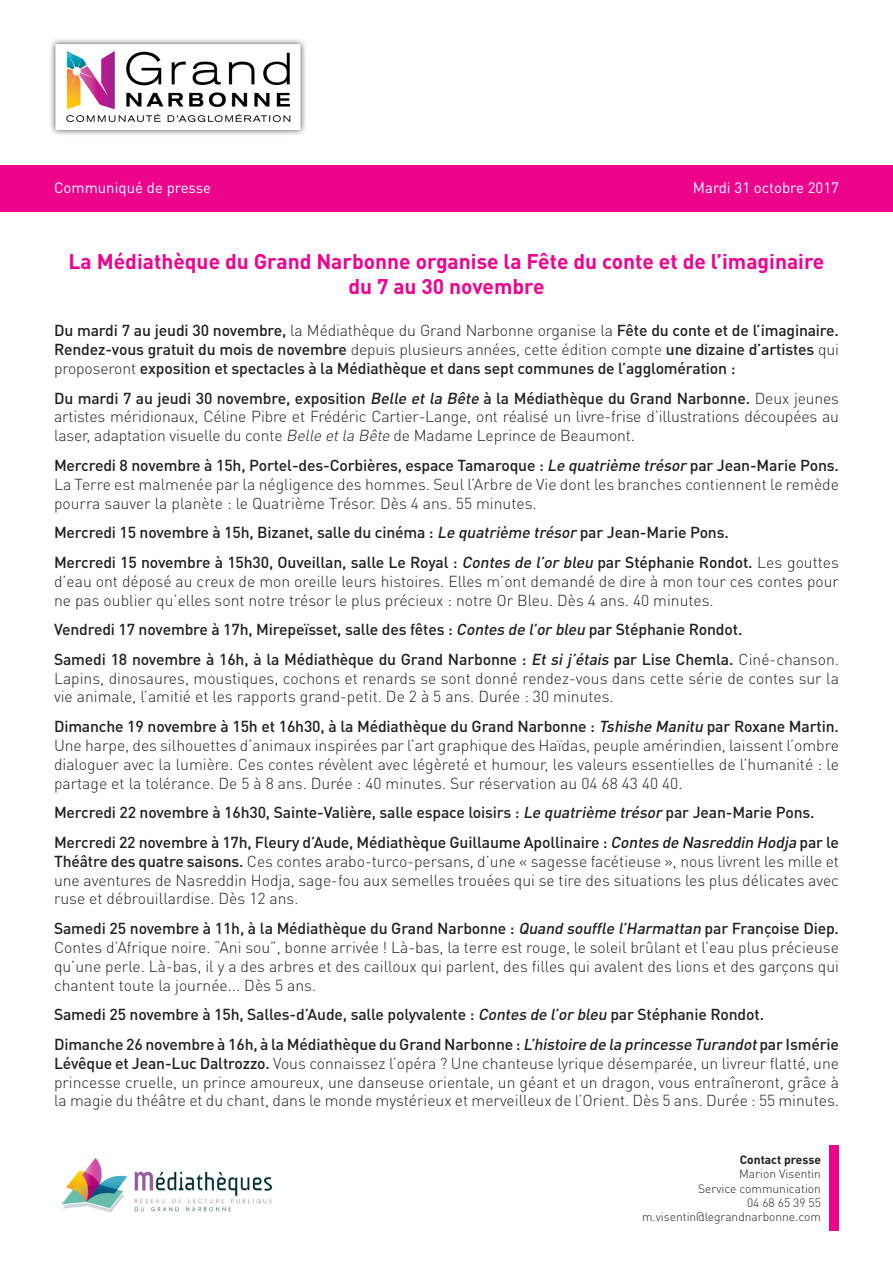
<style>
.page{position:relative;width:893px;height:1263px;background:#fff}
.page>*{position:absolute;margin:0;border:0;box-sizing:border-box;transform-origin:0 0}
.t1{font:700 21px "DIN Pro";color:#ed028c}
.t2{font:300 15.75px/18.9px "DIN Pro";color:#231f20;text-align:justify}
.t3{font:500 15.75px/18.9px "DIN Pro";letter-spacing:-.01em;color:#231f20;text-align:justify}
.t4{font:15px "DIN Pro";color:#fff}
.t5{font:300 12px "DIN Pro";color:#231f20}
.t6{font:700 12px "DIN Pro";color:#231f20}
.s1{font-weight:300}
.s2{font-weight:500}
.s3{font-weight:500;font-style:italic}
.s4{font-style:italic}
</style>
<div class="page">
<div style="left:0;top:165px;width:893px;height:47px;background:#ed028c"></div>
<img style="left:50px;top:39px;width:255px;height:96px">
<div style="left:829px;top:1145px;width:10px;height:85px;background:#ed028c"></div>
<img style="left:62px;top:1158px;width:211px;height:55px">
<p class="t4" style="left:54px;top:177px;width:159px">Communiqué de presse</p>
<p class="t4" style="left:693px;top:177px;width:148px">Mardi 31 octobre 2017</p>
<p class="t1" style="left:69px;top:247px;width:757px">La Médiathèque du Grand Narbonne organise la Fête du conte et de l’imaginaire</p>
<p class="t1" style="left:348px;top:272px;width:198px">du 7 au 30 novembre</p>
<p class="t3" style="left:54px;top:320px;width:786px">Du mardi 7 au jeudi 30 novembre, <span class="s1">la Médiathèque du Grand Narbonne organise la</span> Fête du conte et de l’imaginaire.<br>Rendez-vous gratuit du mois de novembre <span class="s1">depuis plusieurs années, cette édition compte</span> une dizaine d’artistes <span class="s1">qui proposeront</span> exposition et spectacles à la Médiathèque et dans sept communes de l’agglomération :</p>
<p class="t2" style="left:54px;top:388px;width:786px"><span class="s2">Du mardi 7 au jeudi 30 novembre, exposition</span> <span class="s3">Belle etla Bête</span> <span class="s2">à la Médiathèque du Grand Narbonne.</span> Deux jeunes artistes méridionaux, Céline Pibre et Frédéric Cartier-Lange, ont réalisé un livre-frise d’illustrations découpées au laser, adaptation visuelle du conte <span class="s4">Belle etla Bête</span> de Madame Leprince de Beaumont.</p>
<p class="t2" style="left:54px;top:455px;width:786px"><span class="s2">Mercredi 8 novembre à 15h, Portel-des-Corbières, espace Tamaroque :</span> <span class="s3">Le quatrième trésor</span><span class="s2">par Jean-Marie Pons.<br></span>La Terre est malmenée par la négligence des hommes. Seul l’Arbre de Vie dont les branches contiennent le remède pourra sauver la planète : le Quatrième Trésor. Dès 4 ans. 55 minutes.</p>
<p class="t3" style="left:54px;top:522px;width:676px">Mercredi 15 novembre à 15h, Bizanet, salle du cinéma : <span class="s4">Le quatrième trésor</span>par Jean-Marie Pons.</p>
<p class="t2" style="left:54px;top:552px;width:786px"><span class="s2">Mercredi 15 novembre à 15h30, Ouveillan, salle Le Royal :</span> <span class="s3">Contes de l’orbleu</span> <span class="s2">par Stéphanie Rondot.</span> Les gouttes d’eau ont déposé au creux de mon oreille leurs histoires. Elles m’ont demandé de dire à mon tour ces contes pour ne pas oublier qu’elles sont notre trésor le plus précieux : notre Or Bleu. Dès 4 ans. 40 minutes.</p>
<p class="t3" style="left:54px;top:619px;width:690px">Vendredi 17 novembre à 17h, Mirepeïsset, salle des fêtes : <span class="s4">Contes de l’orbleu</span> par Stéphanie Rondot.</p>
<p class="t2" style="left:54px;top:649px;width:786px"><span class="s2">Samedi 18 novembre à 16h, à la Médiathèque du Grand Narbonne :</span> <span class="s3">Et si j’étais</span> <span class="s2">par Lise Chemla.</span> Ciné-chanson.<br>Lapins, dinosaures, moustiques, cochons et renards se sont donné rendez-vous dans cette série de contes sur la vie animale, l’amitié et les rapports grand-petit. De 2 à 5 ans. Durée : 30 minutes.</p>
<p class="t2" style="left:54px;top:716px;width:786px"><span class="s2">Dimanche 19 novembre à 15h et 16h30, à la Médiathèque du Grand Narbonne :</span> <span class="s3">Tshishe Manitu</span> <span class="s2">par Roxane Martin.<br></span>Une harpe, des silhouettes d’animaux inspirées par l’art graphique des Haïdas, peuple amérindien, laissent l’ombre dialoguer avec la lumière. Ces contes révèlent avec légèreté et humour, les valeurs essentielles de l’humanité : le partage et la tolérance. De 5 à 8 ans. Durée : 40 minutes. Sur réservation au 04 68 43 40 40.</p>
<p class="t3" style="left:54px;top:802px;width:762px">Mercredi 22 novembre à 16h30, Sainte-Valière, salle espace loisirs : <span class="s4">Le quatrième trésor</span>par Jean-Marie Pons.</p>
<p class="t2" style="left:54px;top:832px;width:786px"><span class="s2">Mercredi 22 novembre à 17h, Fleury d’Aude, Médiathèque Guillaume Apollinaire :</span> <span class="s3">Contes de Nasreddin Hodja</span> <span class="s2">par le Théâtre des quatre saisons.</span> Ces contes arabo-turco-persans, d’une « sagesse facétieuse », nous livrent les mille et une aventures de Nasreddin Hodja, sage-fou aux semelles trouées qui se tire des situations les plus délicates avec ruse et débrouillardise. Dès 12 ans.</p>
<p class="t2" style="left:54px;top:918px;width:786px"><span class="s2">Samedi 25 novembre à 11h, à la Médiathèque du Grand Narbonne :</span> <span class="s3">Quand souffle l’Harmattan</span> <span class="s2">par Françoise Diep.<br></span>Contes d’Afrique noire. “Ani sou”, bonne arrivée ! Là-bas, la terre est rouge, le soleil brûlant et l’eau plus précieuse qu’une perle. Là-bas, il y a des arbres et des cailloux qui parlent, des filles qui avalent des lions et des garçons qui chantent toute la journée... Dès 5 ans.</p>
<p class="t3" style="left:54px;top:1004px;width:712px">Samedi 25 novembre à 15h, Salles-d’Aude, salle polyvalente : <span class="s4">Contes de l’orbleu</span> par Stéphanie Rondot.</p>
<p class="t2" style="left:54px;top:1034px;width:786px"><span class="s2">Dimanche 26 novembre à 16h, à la Médiathèque du Grand Narbonne :</span> <span class="s3">L’histoire de la princesse Turandot</span><span class="s2">par Ismérie Lévêque et Jean-Luc Daltrozzo.</span> Vous connaissez l’opéra ? Une chanteuse lyrique désemparée, un livreur flatté, une princesse cruelle, un prince amoureux, une danseuse orientale, un géant et un dragon, vous entraîneront, grâce à la magie du théâtre et du chant, dans le monde mystérieux et merveilleux de l’Orient. Dès 5 ans. Durée : 55 minutes.</p>
<p class="t6" style="left:740px;top:1151px;width:83px">Contact presse</p>
<p class="t5" style="left:739px;top:1166px;width:83px">Marion Visentin</p>
<p class="t5" style="left:698px;top:1180px;width:124px">Service communication</p>
<p class="t5" style="left:747px;top:1194px;width:75px">04 68 65 39 55</p>
<p class="t5" style="left:642px;top:1209px;width:180px">m.visentin@legrandnarbonne.com</p>
</div>
